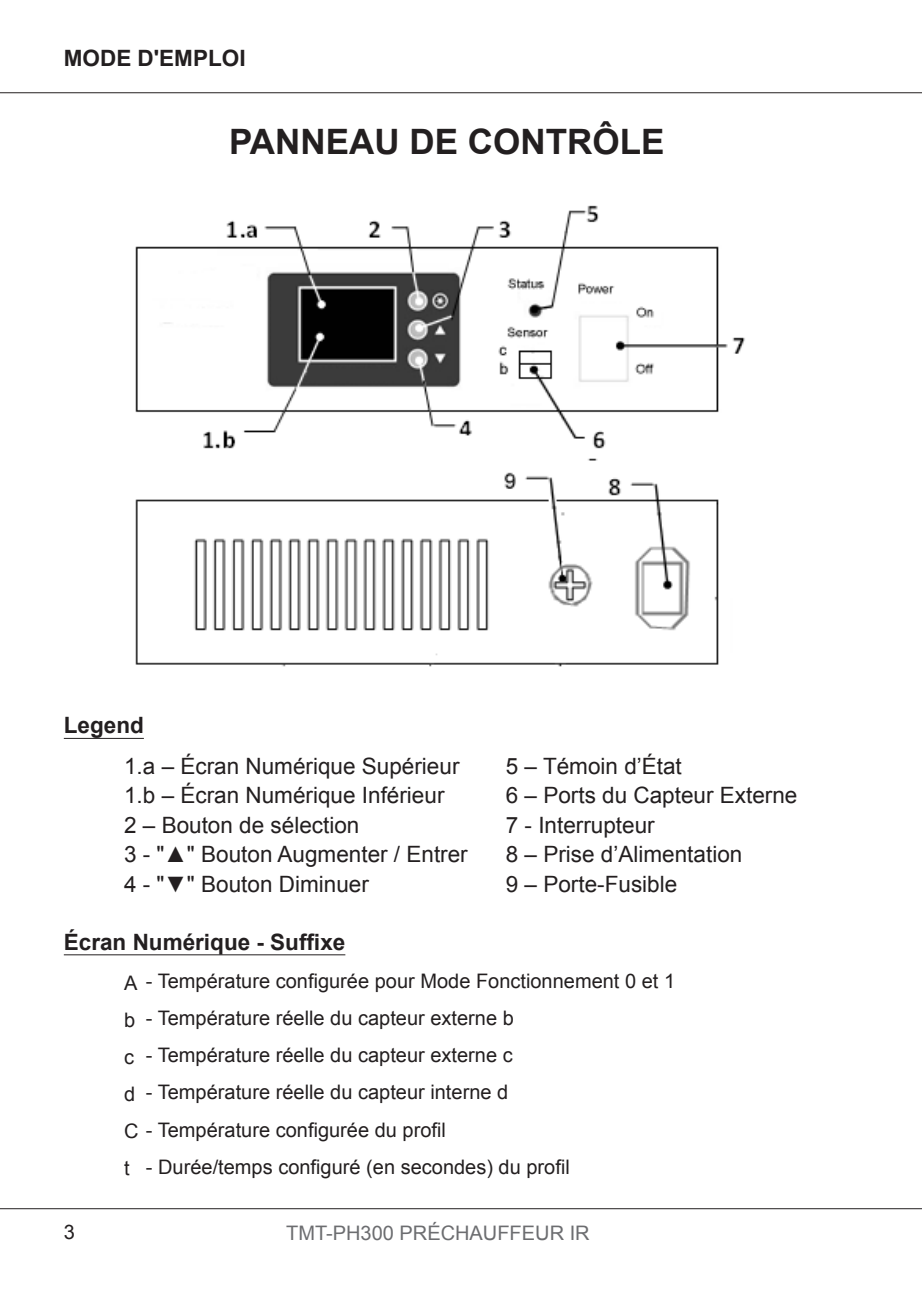
<style>
.page{position:relative;width:922px;height:1297px;background:#fff}
.page>*{position:absolute;margin:0;border:0;box-sizing:border-box;transform-origin:0 0}
.BT{font:700 35px "Arial";color:#231f20}
.ZW{font:22.5px "Arial";color:#231f20}
.bt2{font:700 22.5px "Arial";color:#231f20}
.bt2-2{font:20px "Arial";color:#231f20}
.t1{font:20px "Arial";color:#6c6d70}
</style>
<div class="page">
<hr style="left:0;top:92px;width:921px;height:1px;background:#231f20">
<hr style="left:0;top:1208px;width:921px;height:1px;background:#231f20">
<hr style="left:64px;top:738px;width:80px;height:1px;background:#231f20">
<img style="left:135px;top:205px;width:610px;height:462px">
<hr style="left:64px;top:954px;width:281px;height:1px;background:#231f20">
<p class="bt2" style="left:64px;top:43px;width:183px">MODE D'EMPLOI</p>
<p class="BT" style="left:229px;top:118px;width:436px">PANNEAU DE CONTRÔLE</p>
<p class="bt2" style="left:64px;top:710px;width:82px">Legend</p>
<p class="ZW" style="left:124px;top:751px;width:337px">1.a – Écran Numérique Supérieur</p>
<p class="ZW" style="left:505px;top:751px;width:177px">5 – Témoin d’État</p>
<p class="ZW" style="left:124px;top:780px;width:322px">1.b – Écran Numérique Inférieur</p>
<p class="ZW" style="left:505px;top:780px;width:293px">6 – Ports du Capteur Externe</p>
<p class="ZW" style="left:124px;top:810px;width:237px">2 – Bouton de sélection</p>
<p class="ZW" style="left:505px;top:810px;width:150px">7 - Interrupteur</p>
<p class="ZW" style="left:124px;top:840px;width:345px">3 - "▲" Bouton Augmenter / Entrer</p>
<p class="ZW" style="left:505px;top:840px;width:238px">8 – Prise d’Alimentation</p>
<p class="ZW" style="left:124px;top:869px;width:246px">4 - "▼" Bouton Diminuer</p>
<p class="ZW" style="left:505px;top:869px;width:173px">9 – Porte-Fusible</p>
<p class="bt2" style="left:64px;top:927px;width:283px">Écran Numérique - Suffixe</p>
<p class="bt2-2" style="left:124px;top:968px;width:552px">A - Température configurée pour Mode Fonctionnement 0 et 1</p>
<p class="bt2-2" style="left:124px;top:1007px;width:13px">b</p>
<p class="bt2-2" style="left:124px;top:1044px;width:11px">c</p>
<p class="bt2-2" style="left:124px;top:1081px;width:13px">d</p>
<p class="bt2-2" style="left:124px;top:1116px;width:323px">C - Température configurée du profil</p>
<p class="bt2-2" style="left:124px;top:1155px;width:7px">t</p>
<p class="bt2-2" style="left:146px;top:1005px;width:369px">- Température réelle du capteur externe b</p>
<p class="bt2-2" style="left:146px;top:1042px;width:368px">- Température réelle du capteur externe c</p>
<p class="bt2-2" style="left:146px;top:1079px;width:364px">- Température réelle du capteur interne d</p>
<p class="bt2-2" style="left:146px;top:1153px;width:425px">- Durée/temps configuré (en secondes) du profil</p>
<p class="bt2-2" style="left:64px;top:1218px;width:13px">3</p>
<p class="t1" style="left:286px;top:1219px;width:305px">TMT-PH300 PRÉCHAUFFEUR IR</p>
</div>
